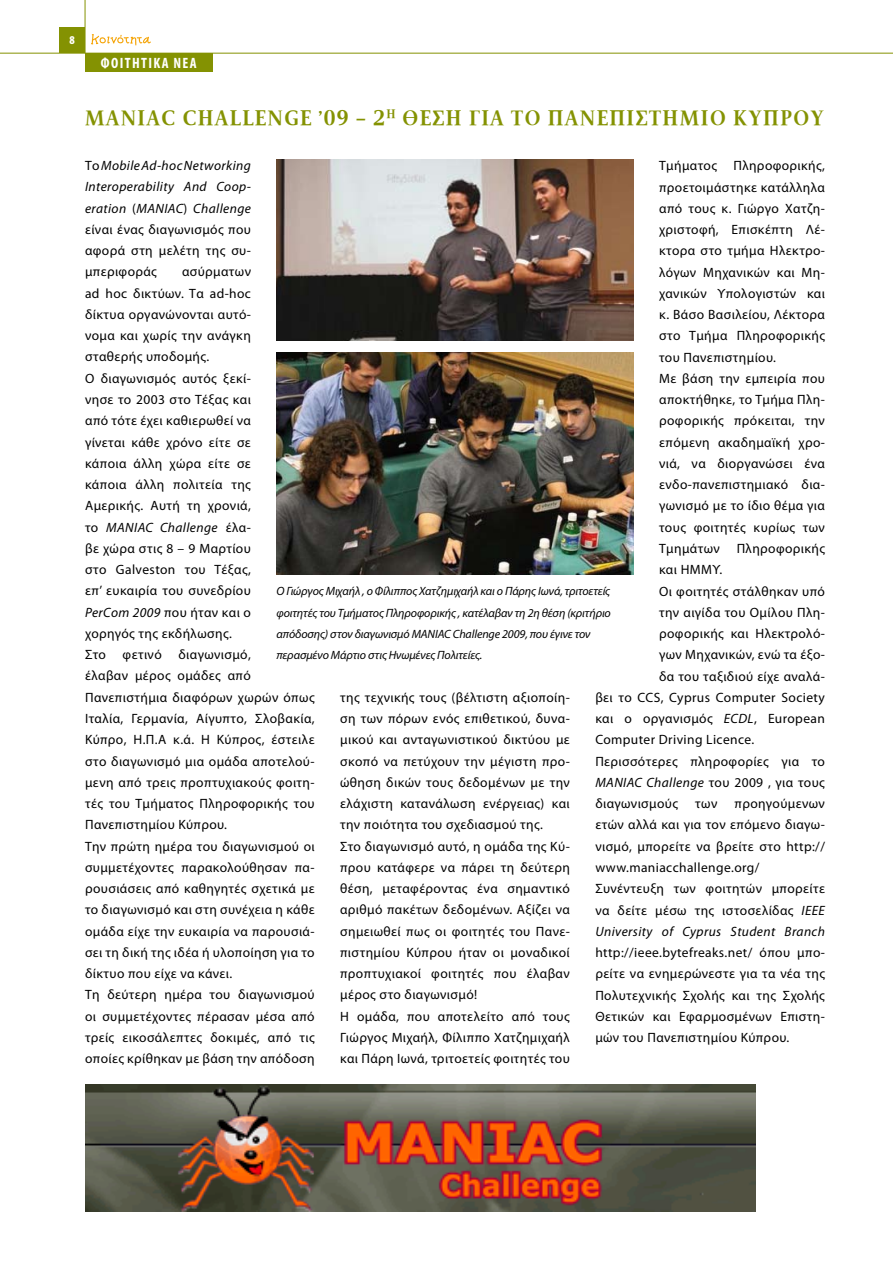
<style>
.page{position:relative;width:893px;height:1263px;background:#fff}
.page>*{position:absolute;margin:0;border:0;box-sizing:border-box;transform-origin:0 0}
.t1{font:700 21px "PF Document";letter-spacing:.07em;color:#849202}
.t2{font:700 condensed 15px "Myriad Pro";letter-spacing:.09em;color:#fff}
.t3{font:13.5px/21.3px "Myriad Pro";letter-spacing:.03em;color:#000}
.t4{font:italic 13.5px/21.3px "Myriad Pro";letter-spacing:.03em;color:#000;text-align:justify}
.t5{font:italic 12px/21.3px "Myriad Pro";letter-spacing:-.01em;color:#000}
.t6{font:900 condensed 12px "Myriad Pro";color:#fff}
.s1{font-style:normal}
.s2{font-style:italic}
</style>
<div class="page">
<hr style="left:0;top:53px;width:893px;height:1px;background:#849202">
<hr style="left:85px;top:0;width:1px;height:53px;background:#849202">
<div style="left:60px;top:27px;width:25px;height:26px;background:#849202"></div>
<svg style="left:91px;top:34px;width:60px;height:11px"></svg>
<div style="left:85px;top:53px;width:128px;height:18px;background:#849202"></div>
<img style="left:85px;top:1085px;width:671px;height:127px">
<img style="left:276px;top:353px;width:358px;height:221px">
<img style="left:277px;top:159px;width:357px;height:181px">
<p class="t6" style="left:70px;top:33px;width:7px">8</p>
<p class="t2" style="left:101px;top:53px;width:97px">ΦΟΙΤΗΤΙΚΑ ΝΕΑ</p>
<h1 class="t1" style="left:85px;top:106px;width:333px">MANIAC CHALLENGE ’09 – 2<sup>Η</sup> ΘΈΣΗ</h1>
<h1 class="t1" style="left:469px;top:106px;width:112px">ΓΙΑ ΤΟ ΠΑΝΕΠΙΣΤΉΜΙΟ</h1>
<h1 class="t1" style="left:733px;top:106px;width:32px">ΚΎΠΡΟΥ</h1>
<p class="t4" style="left:85px;top:155px;width:167px"><span class="s1">Το</span> Mobile Ad-hoc Networking Interoperability And Coop&shy;eration <span class="s1">(</span>MANIAC<span class="s1">)</span> Challenge <span class="s1">είναι ένας διαγωνισμός που αφορά στη μελέτη της συ&shy;μπεριφοράς</span></p>
<p class="t3" style="left:659px;top:155px;width:167px">Τμήματος Πληροφορικής,</p>
<p class="t3" style="left:659px;top:176px;width:167px">προετοιμάστηκε κατάλληλα</p>
<p class="t3" style="left:659px;top:197px;width:167px">από τους κ. Γιώργο Χατζη-</p>
<p class="t3" style="left:659px;top:219px;width:167px">χριστοφή, Επισκέπτη Λέ-</p>
<p class="t3" style="left:659px;top:240px;width:167px">κτορα στο τμήμα Ηλεκτρο-</p>
<p class="t3" style="left:659px;top:261px;width:167px">λόγων Μηχανικών και Μη-</p>
<p class="t3" style="left:659px;top:282px;width:167px">χανικών Υπολογιστών και</p>
<p class="t3" style="left:659px;top:304px;width:167px">κ. Βάσο Βασιλείου, Λέκτορα</p>
<p class="t3" style="left:659px;top:325px;width:167px">στο Τμήμα Πληροφορικής</p>
<p class="t3" style="left:659px;top:346px;width:118px">του Πανεπιστημίου.</p>
<p class="t3" style="left:659px;top:367px;width:167px">Με βάση την εμπειρία που</p>
<p class="t3" style="left:659px;top:389px;width:167px">αποκτήθηκε, το Τμήμα Πλη-</p>
<p class="t3" style="left:659px;top:410px;width:167px">ροφορικής πρόκειται, την</p>
<p class="t3" style="left:659px;top:431px;width:167px">επόμενη ακαδημαϊκή χρο-</p>
<p class="t3" style="left:659px;top:453px;width:167px">νιά, να διοργανώσει ένα</p>
<p class="t3" style="left:659px;top:474px;width:167px">ενδο-πανεπιστημιακό δια-</p>
<p class="t3" style="left:659px;top:495px;width:167px">γωνισμό με το ίδιο θέμα για</p>
<p class="t3" style="left:659px;top:516px;width:167px">τους φοιτητές κυρίως των</p>
<p class="t3" style="left:659px;top:538px;width:167px">Τμημάτων Πληροφορικής</p>
<p class="t3" style="left:659px;top:559px;width:65px">και ΗΜΜΥ.</p>
<p class="t3" style="left:659px;top:580px;width:167px">Οι φοιτητές στάλθηκαν υπό</p>
<p class="t3" style="left:659px;top:601px;width:167px">την αιγίδα του Ομίλου Πλη-</p>
<p class="t3" style="left:659px;top:623px;width:167px">ροφορικής και Ηλεκτρολό-</p>
<p class="t3" style="left:659px;top:644px;width:167px">γων Μηχανικών, ενώ τα έξο-</p>
<p class="t3" style="left:659px;top:665px;width:167px">δα του ταξιδιού είχε αναλά-</p>
<p class="t3" style="left:595px;top:686px;width:231px">βει το CCS, Cyprus Computer Society</p>
<p class="t3" style="left:595px;top:708px;width:231px">και ο οργανισμός <span class="s2">ECDL</span>, European</p>
<p class="t3" style="left:595px;top:729px;width:160px">Computer Driving Licence.</p>
<p class="t3" style="left:595px;top:750px;width:231px">Περισσότερες πληροφορίες για το</p>
<p class="t4" style="left:595px;top:771px;width:231px">MANIAC Challenge <span class="s1">του 2009 , για τους</span></p>
<p class="t3" style="left:595px;top:793px;width:84px">διαγωνισμούς</p>
<p class="t3" style="left:695px;top:793px;width:24px">των</p>
<p class="t3" style="left:85px;top:261px;width:231px;text-indent:97px">ασύρματων<br>ad hoc δικτύων. Τα ad-hoc<br>δίκτυα οργανώνονται αυτό-<br>νομα και χωρίς την ανάγκη<br>σταθερής υποδομής.<br>Ο διαγωνισμός αυτός ξεκί-<br>νησε το 2003 στο Τέξας και<br>από τότε έχει καθιερωθεί να<br>γίνεται κάθε χρόνο είτε σε<br>κάποια άλλη χώρα είτε σε<br>κάποια άλλη πολιτεία της<br>Αμερικής. Αυτή τη χρονιά,<br>το <span class="s2">MANIAC Challenge</span> έλα-<br>βε χώρα στις 8 – 9 Μαρτίου<br>στο Galveston του Τέξας,<br>επ’ ευκαιρία του συνεδρίου<br><span class="s2">PerCom 2009</span> που ήταν και ο<br>χορηγός της εκδήλωσης.<br>Στο φετινό διαγωνισμό,<br>έλαβαν μέρος ομάδες από<br>Πανεπιστήμια διαφόρων χωρών όπως<br>Ιταλία, Γερμανία, Αίγυπτο, Σλοβακία,<br>Κύπρο, Η.Π.Α κ.ά. Η Κύπρος, έστειλε στο διαγωνισμό μια ομάδα αποτελού&shy;μενη από τρεις προπτυχιακούς φοιτη&shy;τές του Τμήματος Πληροφορικής του<br>Πανεπιστημίου Κύπρου.<br>Την πρώτη ημέρα του διαγωνισμού οι συμμετέχοντες παρακολούθησαν πα&shy;ρουσιάσεις από καθηγητές σχετικά με το διαγωνισμό και στη συνέχεια η κάθε ομάδα είχε την ευκαιρία να παρουσιά&shy;σει τη δική της ιδέα ή υλοποίηση για το δίκτυο που είχε να κάνει.<br>Τη δεύτερη ημέρα του διαγωνισμού οι συμμετέχοντες πέρασαν μέσα από τρείς εικοσάλεπτες δοκιμές, από τις οποίες κρίθηκαν με βάση την απόδοση</p>
<p class="t5" style="left:276px;top:580px;width:336px">Ο Γιώργος Μιχαήλ , ο Φίλιππος Χατζημιχαήλ και ο Πάρης Ιωνά, τριτοετείς φοιτητές του Τμήματος Πληροφορικής , κατέλαβαν τη 2η θέση (κριτήριο απόδοσης) στον διαγωνισμό MANIAC Challenge 2009, που έγινε τον περασμένο Μάρτιο στις Ηνωμένες Πολιτείες.</p>
<p class="t3" style="left:340px;top:686px;width:231px">της τεχνικής τους (βέλτιστη αξιοποίη&shy;ση των πόρων ενός επιθετικού, δυνα&shy;μικού και ανταγωνιστικού δικτύου με σκοπό να πετύχουν την μέγιστη προ&shy;ώθηση δικών τους δεδομένων με την ελάχιστη κατανάλωση ενέργειας) και την ποιότητα του σχεδιασμού της.<br>Στο διαγωνισμό αυτό, η ομάδα της Κύ&shy;πρου κατάφερε να πάρει τη δεύτερη θέση, μεταφέροντας ένα σημαντικό αριθμό πακέτων δεδομένων. Αξίζει να σημειωθεί πως οι φοιτητές του Πανε&shy;πιστημίου Κύπρου ήταν οι μοναδικοί προπτυχιακοί φοιτητές που έλαβαν μέρος στο διαγωνισμό!<br>Η ομάδα, που αποτελείτο από τους Γιώργος Μιχαήλ, Φίλιππο Χατζημιχαήλ και Πάρη Ιωνά, τριτοετείς φοιτητές του</p>
<p class="t3" style="left:595px;top:793px;width:231px;text-indent:139px">προηγούμενων ετών αλλά και για τον επόμενο διαγω&shy;νισμό, μπορείτε να βρείτε στο http:// www.maniacchallenge.org/<br>Συνέντευξη των φοιτητών μπορείτε να δείτε μέσω της ιστοσελίδας <span class="s2">ΙΕΕΕ<br>University of Cyprus Student Branch</span></p>
<p class="t3" style="left:595px;top:942px;width:231px;text-align:justify">http://ieee.bytefreaks.net/ όπου μπο&shy;ρείτε να ενημερώνεστε για τα νέα της Πολυτεχνικής Σχολής και της Σχολής Θετικών και Εφαρμοσμένων Επιστη&shy;μών του Πανεπιστημίου Κύπρου.</p>
</div>
